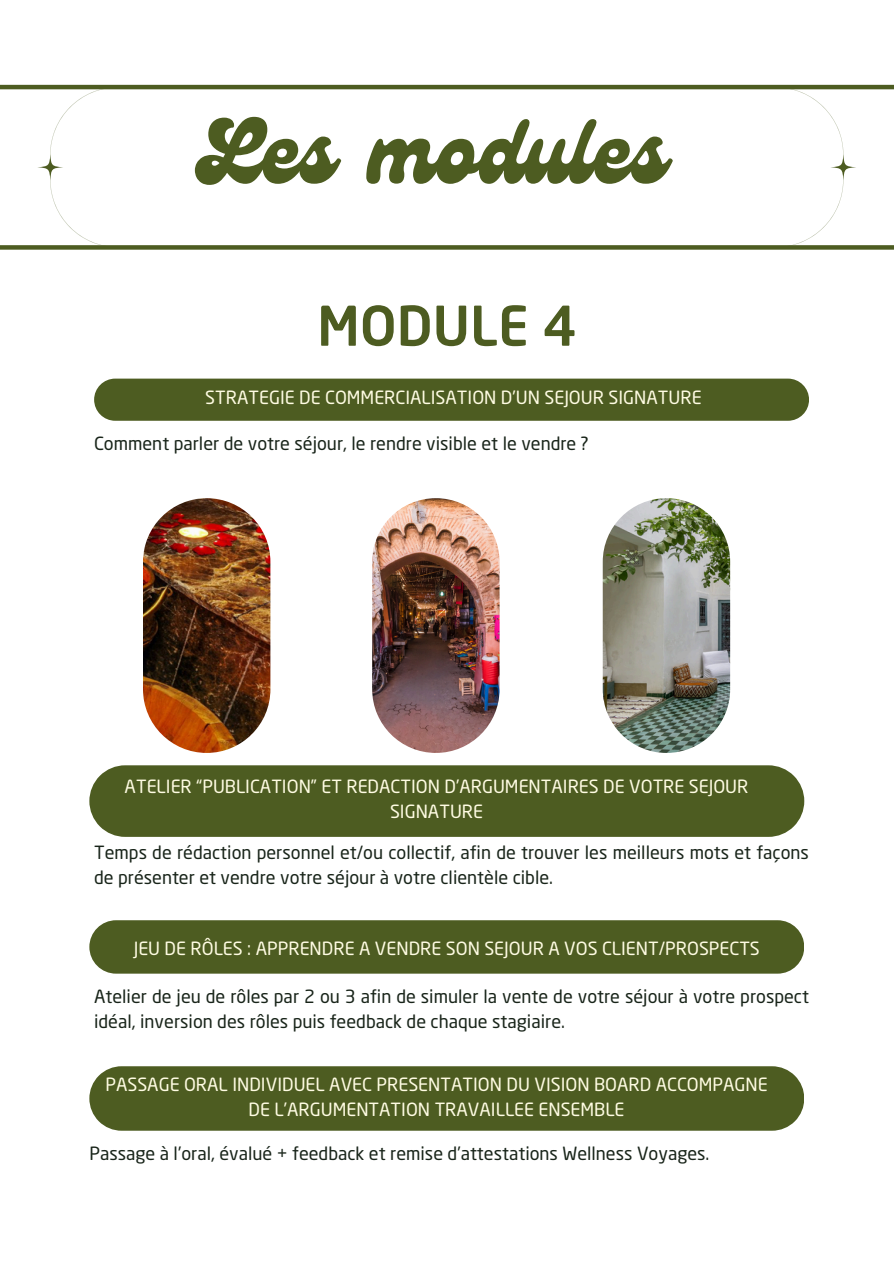
<style>
.page{position:relative;width:894px;height:1264px;background:#fff}
.page>*{position:absolute;margin:0;border:0;box-sizing:border-box;transform-origin:0 0}
.t1{font:90px "Genty";color:#4d5c21}
.t2{font:500 54px "Neo Sans Pro";color:#4d5c21}
.t3{font:18px/24.8px "Neo Sans Pro";color:#182419}
.t4{font:18px/24.8px "Neo Sans Pro";color:#fffce3;text-align:center}
</style>
<div class="page">
<hr style="left:0;top:85px;width:893px;height:4px;background:#4d5c21">
<div style="left:0;top:245px;width:893px;height:5px;background:#4d5c21"></div>
<svg style="left:50px;top:89px;width:68px;height:157px"></svg>
<svg style="left:37px;top:154px;width:26px;height:26px"></svg>
<svg style="left:774px;top:89px;width:69px;height:157px"></svg>
<svg style="left:830px;top:154px;width:25px;height:26px"></svg>
<img style="left:143px;top:498px;width:127px;height:255px;border-radius:64px">
<img style="left:372px;top:498px;width:127px;height:255px;border-radius:64px">
<img style="left:602px;top:498px;width:128px;height:255px;border-radius:64px">
<div style="left:94px;top:378px;width:714px;height:43px;background:#4d5c21;border-radius:21px"></div>
<div style="left:89px;top:765px;width:715px;height:71px;background:#4d5c21"></div>
<div style="left:89px;top:920px;width:715px;height:53px;background:#4d5c21;border-radius:27px"></div>
<div style="left:89px;top:1066px;width:715px;height:64px;background:#4d5c21"></div>
<p class="t1" style="left:207px;top:100px;width:461px">Les modules</p>
<h3 class="t2" style="left:317px;top:304px;width:261px">MODULE 4</h3>
<h1 class="t4" style="left:205px;top:386px;width:497px">STRATEGIE DE COMMERCIALISATION D’UN SEJOUR SIGNATURE</h1>
<p class="t3" style="left:94px;top:433px;width:496px">Comment parler de votre séjour, le rendre visible et le vendre ?</p>
<p class="t4" style="left:125px;top:776px;width:625px">ATELIER “PUBLICATION” ET REDACTION D’ARGUMENTAIRES DE VOTRE SEJOUR<br>SIGNATURE</p>
<h2 class="t3" style="left:94px;top:841px;width:716px">Temps de rédaction personnel et/ou collectif, afin de trouver les meilleurs mots et façons de présenter et vendre votre séjour à votre clientèle cible.</h2>
<p class="t4" style="left:134px;top:937px;width:627px">JEU DE RÔLES : APPRENDRE A VENDRE SON SEJOUR A VOS CLIENT/PROSPECTS</p>
<p class="t3" style="left:94px;top:986px;width:716px">Atelier de jeu de rôles par 2 ou 3 afin de simuler la vente de votre séjour à votre prospect idéal, inversion des rôles puis feedback de chaque stagiaire.</p>
<h3 class="t4" style="left:105px;top:1073px;width:663px">PASSAGE ORAL INDIVIDUEL AVEC PRESENTATION DU VISION BOARD ACCOMPAGNE<br>DE L’ARGUMENTATION TRAVAILLEE ENSEMBLE</h3>
<p class="t3" style="left:89px;top:1143px;width:621px">Passage à l’oral, évalué + feedback et remise d’attestations Wellness Voyages.</p>
</div>
